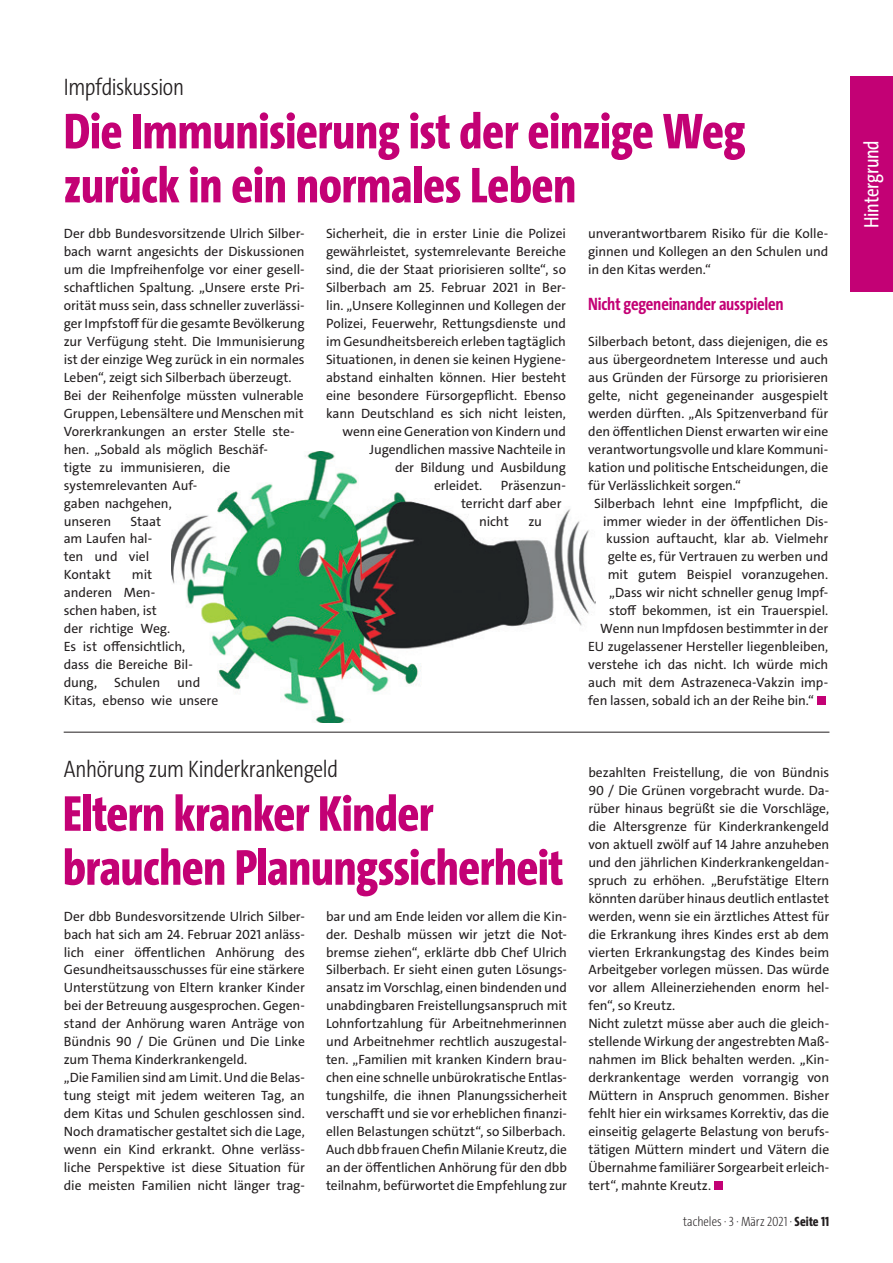
<style>
.page{position:relative;width:893px;height:1263px;background:#fff}
.page>*{position:absolute;margin:0;border:0;box-sizing:border-box;transform-origin:0 0}
._03_Überschrift_34pt{font:800 51px/54px "The Sans Cd LF8";letter-spacing:-.01em;color:#c30175}
._02_Dachzeile_16pt{font:300 24px "The Sans Cd LF3";letter-spacing:-.015em;color:#231f20}
._05_Fliesstext{font:21px "The Sans Cd LF5 Plain";letter-spacing:-.01em;color:#fff}
._06_Zw-Überschrift_1{font:700 18px "The Sans Cd LF7";letter-spacing:-.01em;color:#c30175}
._05_Fliesstext-2{font:13.5px/18px "The Sans C4 s";letter-spacing:-.005em;color:#231f20;text-align:justify}
.t1{font:200 13.5px "The Sans Cd LF2";color:#231f20}
.s1{font-family:"The Sans Cd LF8";font-weight:800}
</style>
<div class="page">
<div style="left:850px;top:77px;width:43px;height:215px;background:#c30175"></div>
<img style="left:172px;top:452px;width:424px;height:271px">
<div style="left:817px;top:696px;width:8px;height:9px;background:#c30175"></div>
<div style="left:714px;top:1181px;width:8px;height:9px;background:#c30175"></div>
<hr style="left:64px;top:732px;width:765px;height:1px;background:#231f20">
<p class="_02_Dachzeile_16pt" style="left:64px;top:71px;width:122px">Impfdiskussion</p>
<p class="_03_Überschrift_34pt" style="left:64px;top:102px;width:683px">Die Immunisierung ist der einzige Weg zurück in ein normales Leben</p>
<p class="_05_Fliesstext-2" style="left:64px;top:225px;width:242px">Der dbb Bundesvorsitzende Ulrich Silber&shy;bach warnt angesichts der Diskussionen um die Impfreihenfolge vor einer gesell&shy;schaftlichen Spaltung. „Unsere erste Pri&shy;orität muss sein, dass schneller zuverlässi&shy;ger Impfstoff für die gesamte Bevölkerung zur Verfügung steht. Die Immunisierung ist der einzige Weg zurück in ein normales Leben“, zeigt sich Silberbach überzeugt.</p>
<p class="_05_Fliesstext-2" style="left:64px;top:386px;width:241px;text-align:left">Bei der Reihenfolge müssten vulnerable<br>Gruppen, Lebensältere und Menschen mit<br>Vorerkrankungen an erster Stelle ste&shy;hen. „Sobald als möglich Beschäf-<br>tigte zu immunisieren, die systemrelevanten Auf-<br>gaben nachgehen,<br>unseren</p>
<p class="_05_Fliesstext-2" style="left:64px;top:512px;width:99px;text-align:left;text-indent:67px">Staat am Laufen hal&shy;ten und viel<br>Kontakt</p>
<p class="_05_Fliesstext-2" style="left:64px;top:566px;width:131px;text-align:left;text-indent:68px">mit anderen Men-<br>schen haben, ist<br>der richtige Weg.<br>Es ist offensichtlich, dass die Bereiche Bil&shy;dung,</p>
<p class="_05_Fliesstext-2" style="left:64px;top:674px;width:156px;text-indent:113px">und<br>Kitas, ebenso wie unsere</p>
<p class="_05_Fliesstext-2" style="left:114px;top:674px;width:48px">Schulen</p>
<p class="_05_Fliesstext-2" style="left:326px;top:225px;width:241px">Sicherheit, die in erster Linie die Polizei</p>
<p class="_05_Fliesstext-2" style="left:326px;top:243px;width:242px">gewährleistet, systemrelevante Bereiche</p>
<p class="_05_Fliesstext-2" style="left:326px;top:261px;width:242px">sind, die der Staat priorisieren sollte“, so</p>
<p class="_05_Fliesstext-2" style="left:326px;top:279px;width:242px">Silberbach am 25. Februar 2021 in Ber-</p>
<p class="_05_Fliesstext-2" style="left:326px;top:297px;width:241px">lin. „Unsere Kolleginnen und Kollegen der</p>
<p class="_05_Fliesstext-2" style="left:326px;top:314px;width:241px">Polizei, Feuerwehr, Rettungsdienste und</p>
<p class="_05_Fliesstext-2" style="left:326px;top:332px;width:241px">im Gesundheitsbereich erleben tagtäglich</p>
<p class="_05_Fliesstext-2" style="left:326px;top:350px;width:242px">Situationen, in denen sie keinen Hygiene-</p>
<p class="_05_Fliesstext-2" style="left:326px;top:368px;width:241px">abstand einhalten können. Hier besteht</p>
<p class="_05_Fliesstext-2" style="left:326px;top:386px;width:241px">eine besondere Fürsorgepflicht. Ebenso</p>
<p class="_05_Fliesstext-2" style="left:326px;top:404px;width:241px">kann Deutschland es sich nicht leisten,</p>
<p class="_05_Fliesstext-2" style="left:342px;top:422px;width:225px">wenn eine Generation von Kindern und</p>
<p class="_05_Fliesstext-2" style="left:369px;top:440px;width:198px">Jugendlichen massive Nachteile in</p>
<p class="_05_Fliesstext-2" style="left:395px;top:458px;width:172px">der Bildung und Ausbildung</p>
<p class="_05_Fliesstext-2" style="left:434px;top:476px;width:50px">erleidet.</p>
<p class="_05_Fliesstext-2" style="left:501px;top:476px;width:67px">Präsenzun-</p>
<p class="_05_Fliesstext-2" style="left:461px;top:494px;width:102px">terricht darf aber</p>
<p class="_05_Fliesstext-2" style="left:479px;top:512px;width:31px">nicht</p>
<p class="_05_Fliesstext-2" style="left:528px;top:512px;width:15px">zu</p>
<p class="_02_Dachzeile_16pt" style="left:64px;top:753px;width:276px">Anhörung zum Kinderkrankengeld</p>
<p class="_03_Überschrift_34pt" style="left:63px;top:785px;width:502px">Eltern kranker Kinder brauchen Planungssicherheit</p>
<p class="_05_Fliesstext-2" style="left:64px;top:907px;width:242px">Der dbb Bundesvorsitzende Ulrich Silber&shy;bach hat sich am 24. Februar 2021 anläss&shy;lich einer öffentlichen Anhörung des Gesundheitsausschusses für eine stärkere Unterstützung von Eltern kranker Kinder bei der Betreuung ausgesprochen. Gegen&shy;stand der Anhörung waren Anträge von Bündnis 90 / Die Grünen und Die Linke zum Thema Kinderkrankengeld.</p>
<p class="_05_Fliesstext-2" style="left:64px;top:1069px;width:242px">„Die Familien sind am Limit. Und die Belas&shy;tung steigt mit jedem weiteren Tag, an dem Kitas und Schulen geschlossen sind.<br>Noch dramatischer gestaltet sich die Lage, wenn ein Kind erkrankt. Ohne verläss&shy;liche Perspektive ist diese Situation für die meisten Familien nicht länger trag-</p>
<p class="_05_Fliesstext-2" style="left:326px;top:907px;width:242px">bar und am Ende leiden vor allem die Kin&shy;der. Deshalb müssen wir jetzt die Not&shy;bremse ziehen“, erklärte dbb Chef Ulrich Silberbach. Er sieht einen guten Lösungs&shy;ansatz im Vorschlag, einen bindenden und unabdingbaren Freistellungsanspruch mit Lohnfortzahlung für Arbeitnehmerinnen und Arbeitnehmer rechtlich auszugestal&shy;ten. „Familien mit kranken Kindern brau&shy;chen eine schnelle unbürokratische Entlas&shy;tungshilfe, die ihnen Planungssicherheit verschafft und sie vor erheblichen finanzi&shy;ellen Belastungen schützt“, so Silberbach.</p>
<p class="_05_Fliesstext-2" style="left:326px;top:1140px;width:242px">Auch dbb frauen Chefin Milanie Kreutz, die an der öffentlichen Anhörung für den dbb teilnahm, befürwortet die Empfehlung zur</p>
<p class="_05_Fliesstext-2" style="left:588px;top:225px;width:242px">unverantwortbarem Risiko für die Kolle&shy;ginnen und Kollegen an den Schulen und in den Kitas werden.“</p>
<p class="_06_Zw-Überschrift_1" style="left:588px;top:292px;width:197px">Nicht gegeneinander ausspielen</p>
<p class="_05_Fliesstext-2" style="left:588px;top:332px;width:242px">Silberbach betont, dass diejenigen, die es aus übergeordnetem Interesse und auch aus Gründen der Fürsorge zu priorisieren gelte, nicht gegeneinander ausgespielt werden dürften. „Als Spitzenverband für den öffentlichen Dienst erwarten wir eine verantwortungsvolle und klare Kommuni&shy;kation und politische Entscheidungen, die für Verlässlichkeit sorgen.“</p>
<p class="_05_Fliesstext-2" style="left:594px;top:494px;width:235px">Silberbach lehnt eine Impfpflicht, die</p>
<p class="_05_Fliesstext-2" style="left:603px;top:512px;width:227px">immer wieder in der öffentlichen Dis-</p>
<p class="_05_Fliesstext-2" style="left:606px;top:530px;width:223px">kussion auftaucht, klar ab. Vielmehr</p>
<p class="_05_Fliesstext-2" style="left:608px;top:548px;width:222px">gelte es, für Vertrauen zu werben und</p>
<p class="_05_Fliesstext-2" style="left:608px;top:566px;width:222px">mit gutem Beispiel voranzugehen.</p>
<p class="_05_Fliesstext-2" style="left:609px;top:584px;width:221px">„Dass wir nicht schneller genug Impf-</p>
<p class="_05_Fliesstext-2" style="left:609px;top:602px;width:220px">stoff bekommen, ist ein Trauerspiel.</p>
<p class="_05_Fliesstext-2" style="left:600px;top:620px;width:229px">Wenn nun Impfdosen bestimmter in der</p>
<p class="_05_Fliesstext-2" style="left:588px;top:638px;width:241px">EU zugelassener Hersteller liegenbleiben,</p>
<p class="_05_Fliesstext-2" style="left:588px;top:656px;width:241px">verstehe ich das nicht. Ich würde mich</p>
<p class="_05_Fliesstext-2" style="left:588px;top:674px;width:242px">auch mit dem Astrazeneca-Vakzin imp-</p>
<p class="_05_Fliesstext-2" style="left:588px;top:692px;width:227px">fen lassen, sobald ich an der Reihe bin.“</p>
<p class="_05_Fliesstext-2" style="left:588px;top:763px;width:242px">bezahlten Freistellung, die von Bündnis 90 / Die Grünen vorgebracht wurde. Da&shy;rüber hinaus begrüßt sie die Vorschläge, die Altersgrenze für Kinderkrankengeld von aktuell zwölf auf 14 Jahre anzuheben und den jährlichen Kinderkrankengeldan&shy;spruch zu erhöhen. „Berufstätige Eltern könnten darüber hinaus deutlich entlastet werden, wenn sie ein ärztliches Attest für die Erkrankung ihres Kindes erst ab dem vierten Erkrankungstag des Kindes beim Arbeitgeber vorlegen müssen. Das würde vor allem Alleinerziehenden enorm hel&shy;fen“, so Kreutz.</p>
<p class="_05_Fliesstext-2" style="left:588px;top:1015px;width:242px">Nicht zuletzt müsse aber auch die gleich&shy;stellende Wirkung der angestrebten Maß&shy;nahmen im Blick behalten werden. „Kin&shy;derkrankentage werden vorrangig von Müttern in Anspruch genommen. Bisher fehlt hier ein wirksames Korrektiv, das die einseitig gelagerte Belastung von berufs&shy;tätigen Müttern mindert und Vätern die Übernahme familiärer Sorgearbeit erleich&shy;tert“, mahnte Kreutz.</p>
<p class="t1" style="left:683px;top:1212px;width:148px">tacheles · 3 · März 2021 · <span class="s1">Seite 11</span></p>
<p class="_05_Fliesstext" style="left:858px;top:228px;width:89px;rotate:-90deg">Hintergrund</p>
</div>
